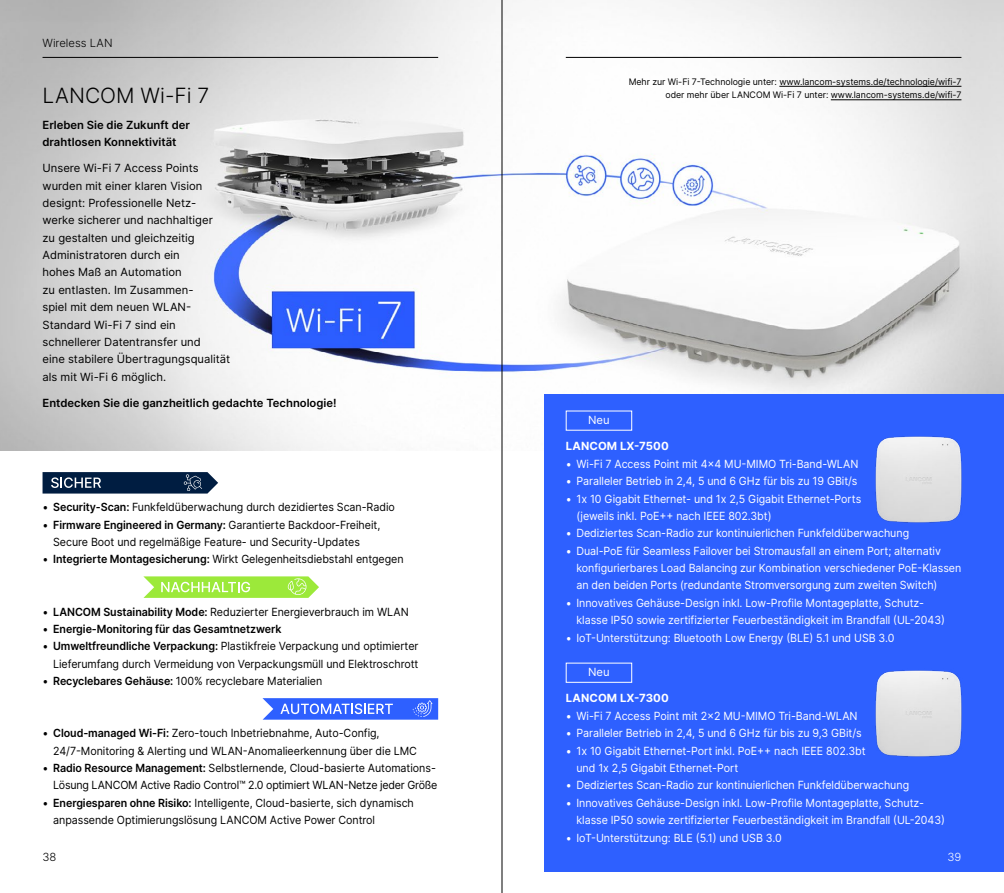
<style>
.page{position:relative;width:1004px;height:893px;background:#fff}
.page>*{position:absolute;margin:0;border:0;box-sizing:border-box;transform-origin:0 0}
.t1{font:300 21px "Inter";color:#000}
.t2{font:11.25px/17.4px "Inter";letter-spacing:-.005em;color:#fff;scale:.95 1}
.t3{font:11.25px/17.4px "Inter";letter-spacing:-.005em;color:#000;scale:.95 1}
.t4{font:11.25px/17.4px "Inter";letter-spacing:-.005em;color:#000}
.t5{font:600 11.25px/17.4px "Inter";color:#000}
.t6{font:600 11.25px "Inter";color:#000;scale:.95 1}
.t7{font:700 11.25px "Inter";letter-spacing:.01em;color:#fff}
.t8{font:300 11.25px "Inter";color:#000}
.t9{font:11.25px "Inter";letter-spacing:-.005em;color:#fff}
.t10{font:300 11.25px "Inter";color:#fff}
.t11{font:9px/13.5px "Inter";letter-spacing:-.005em;color:#000;text-align:right}
.s1{font-weight:600}
.s2{font-weight:400}
</style>
<div class="page">
<img style="left:0;top:0;width:1003px;height:450px">
<div style="left:544px;top:394px;width:459px;height:478px;background:#2e60ff"></div>
<svg style="left:43px;top:472px;width:175px;height:22px;background:#1e3857"></svg>
<svg style="left:143px;top:576px;width:176px;height:22px;background:#aeed5f"></svg>
<svg style="left:262px;top:698px;width:176px;height:22px;background:#547dff"></svg>
<img style="left:875px;top:670px;width:87px;height:87px">
<img style="left:875px;top:436px;width:87px;height:87px">
<div style="left:566px;top:663px;width:66px;height:20px;border:1px solid #fff"></div>
<hr style="left:779px;top:86px;width:182px;height:1px;background:#000">
<hr style="left:830px;top:99px;width:131px;height:1px;background:#000">
<hr style="left:43px;top:57px;width:395px;height:1px;background:#000">
<hr style="left:566px;top:57px;width:395px;height:1px;background:#000">
<hr style="left:501px;top:0;width:1px;height:893px;background:#000">
<p class="t8" style="left:43px;top:35px;width:72px">Wireless LAN</p>
<h1 class="t1" style="left:43px;top:80px;width:168px">LANCOM Wi-Fi 7</h1>
<p class="t5" style="left:43px;top:116px;width:149px">Erleben Sie die Zukunft der drahtlosen Konnektivität</p>
<p class="t4" style="left:43px;top:159px;width:189px">Unsere Wi-Fi 7 Access Points wurden mit einer klaren Vision designt: Professionelle Netz&shy;werke sicherer und nachhaltiger<br>zu gestalten und gleichzeitig<br>Administratoren durch ein<br>hohes Maß an Automation<br>zu entlasten. Im Zusammen-<br>spiel mit dem neuen WLAN-<br>Standard Wi-Fi 7 sind ein schnellerer Datentransfer und<br>eine stabilere Übertragungsqualität als mit Wi-Fi 6 möglich.</p>
<p class="t5" style="left:43px;top:394px;width:295px">Entdecken Sie die ganzheitlich gedachte Technologie!</p>
<p class="t3" style="left:43px;top:498px;width:372px">• <span class="s1">Security-Scan:</span> Funkfeldüberwachung durch dezidiertes Scan-Radio</p>
<p class="t3" style="left:53px;top:516px;width:346px;text-indent:-11px">• <span class="s1">Firmware Engineered in Germany:</span> Garantierte Backdoor-Freiheit,<br>Secure Boot und regelmäßige Feature- und Security-Updates</p>
<p class="t3" style="left:43px;top:550px;width:381px">• <span class="s1">Integrierte Montagesicherung:</span> Wirkt Gelegenheitsdiebstahl entgegen</p>
<p class="t3" style="left:43px;top:602px;width:387px">• <span class="s1">LANCOM Sustainability Mode:</span> Reduzierter Energieverbrauch im WLAN</p>
<p class="t6" style="left:43px;top:620px;width:253px"><span class="s2">•</span> Energie-Monitoring für das Gesamtnetzwerk</p>
<p class="t3" style="left:43px;top:637px;width:397px;text-align:right">• <span class="s1">Umweltfreundliche Verpackung:</span> Plastikfreie Verpackung und optimierter<br>Lieferumfang durch Vermeidung von Verpackungsmüll und Elektroschrott</p>
<p class="t3" style="left:43px;top:672px;width:296px">• <span class="s1">Recyclebares Gehäuse:</span> 100% recyclebare Materialien</p>
<p class="t3" style="left:53px;top:724px;width:384px;text-indent:-11px">• <span class="s1">Cloud-managed Wi-Fi:</span> Zero-touch Inbetriebnahme, Auto-Config,<br>24/7-Monitoring &amp; Alerting und WLAN-Anomalieerkennung über die LMC</p>
<p class="t3" style="left:43px;top:759px;width:417px;text-align:right">• <span class="s1">Radio Resource Management:</span> Selbstlernende, Cloud-basierte Automations-<br>Lösung LANCOM Active Radio Control™ 2.0 optimiert WLAN-Netze jeder Größe</p>
<p class="t3" style="left:53px;top:794px;width:381px;text-indent:-11px">• <span class="s1">Energiesparen ohne Risiko:</span> Intelligente, Cloud-basierte, sich dynamisch anpassende Optimierungslösung LANCOM Active Power Control</p>
<p class="t11" style="left:628px;top:75px;width:334px">Mehr zur Wi-Fi 7-Technologie unter: www.lancom-systems.de/technologie/wifi-7 oder mehr über LANCOM Wi-Fi 7 unter: www.lancom-systems.de/wifi-7</p>
<p class="t9" style="left:588px;top:412px;width:23px">Neu</p>
<p class="t7" style="left:566px;top:438px;width:104px">LANCOM LX-7500</p>
<p class="t2" style="left:566px;top:455px;width:309px">• Wi-Fi 7 Access Point mit 4x4 MU-MIMO Tri-Band-WLAN</p>
<p class="t2" style="left:566px;top:472px;width:308px">• Paralleler Betrieb in 2,4, 5 und 6 GHz für bis zu 19 GBit/s</p>
<p class="t2" style="left:576px;top:489px;width:301px;text-indent:-11px">• 1x 10 Gigabit Ethernet- und 1x 2,5 Gigabit Ethernet-Ports (jeweils inkl. PoE++ nach IEEE 802.3bt)</p>
<p class="t2" style="left:566px;top:524px;width:363px">• Dediziertes Scan-Radio zur kontinuierlichen Funkfeldüberwachung</p>
<p class="t2" style="left:576px;top:542px;width:406px;text-indent:-11px">• Dual-PoE für Seamless Failover bei Stromausfall an einem Port; alternativ konfigurierbares Load Balancing zur Kombination verschiedener PoE-Klassen an den beiden Ports (redundante Stromversorgung zum zweiten Switch)</p>
<p class="t2" style="left:576px;top:594px;width:389px;text-indent:-11px">• Innovatives Gehäuse-Design inkl. Low-Profile Montageplatte, Schutz&shy;klasse IP50 sowie zertifizierter Feuerbeständigkeit im Brandfall (UL-2043)</p>
<p class="t2" style="left:566px;top:628px;width:347px">• IoT-Unterstützung: Bluetooth Low Energy (BLE) 5.1 und USB 3.0</p>
<p class="t9" style="left:588px;top:664px;width:23px">Neu</p>
<p class="t7" style="left:566px;top:690px;width:105px">LANCOM LX-7300</p>
<p class="t2" style="left:566px;top:707px;width:309px">• Wi-Fi 7 Access Point mit 2x2 MU-MIMO Tri-Band-WLAN</p>
<p class="t2" style="left:566px;top:724px;width:313px">• Paralleler Betrieb in 2,4, 5 und 6 GHz für bis zu 9,3 GBit/s</p>
<p class="t2" style="left:576px;top:742px;width:306px;text-indent:-11px">• 1x 10 Gigabit Ethernet-Port inkl. PoE++ nach IEEE 802.3bt und 1x 2,5 Gigabit Ethernet-Port</p>
<p class="t2" style="left:566px;top:776px;width:363px">• Dediziertes Scan-Radio zur kontinuierlichen Funkfeldüberwachung</p>
<p class="t2" style="left:576px;top:794px;width:389px;text-indent:-11px">• Innovatives Gehäuse-Design inkl. Low-Profile Montageplatte, Schutz&shy;klasse IP50 sowie zertifizierter Feuerbeständigkeit im Brandfall (UL-2043)</p>
<p class="t2" style="left:566px;top:828px;width:229px">• IoT-Unterstützung: BLE (5.1) und USB 3.0</p>
<p class="t8" style="left:43px;top:849px;width:15px">38</p>
<p class="t10" style="left:947px;top:849px;width:15px">39</p>
</div>
